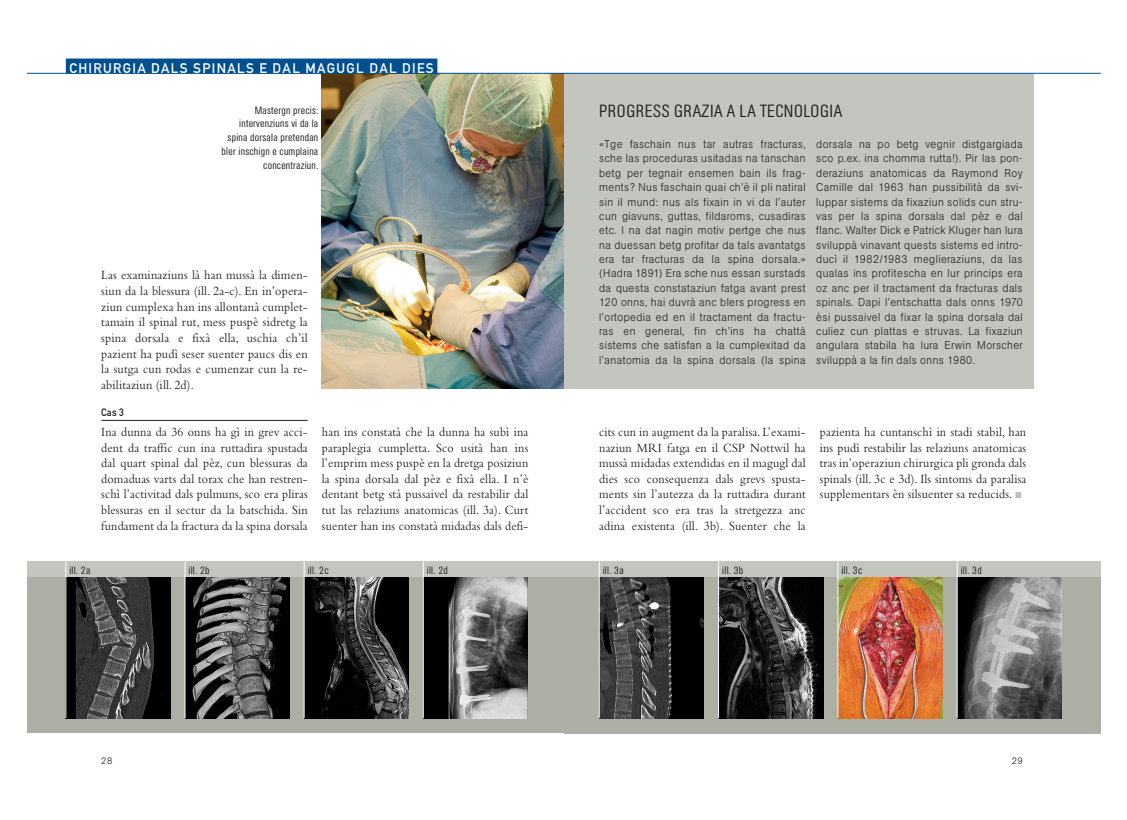
<style>
.page{position:relative;width:1127px;height:820px;background:#fff}
.page>*{position:absolute;margin:0;border:0;box-sizing:border-box;transform-origin:0 0}
.t1{font:300 17.5px "AG Buch Condensed BQ";letter-spacing:.035em;color:#231f20;scale:1.1 1}
.t2{font:13.75px "DIN Paraplegie";letter-spacing:.095em;color:#fff}
.t3{font:13.12px/15.6px "Bembo";letter-spacing:.015em;color:#231f20;text-align:justify;scale:.92 1}
.t4{font:13.12px/15.6px "Bembo";letter-spacing:.015em;color:#231f20;text-align:justify;scale:.93 1}
.t5{font:300 11.25px/14.4px "AG Buch BQ";letter-spacing:.04em;color:#231f20;text-align:justify;scale:.95 1}
.t6{font:300 10.62px/13.8px "AG Buch Condensed BQ";letter-spacing:.02em;color:#231f20;text-align:right;scale:1.1 1}
.t7{font:10.62px "DIN Paraplegie";color:#231f20;scale:.93 1}
.t8{font:300 9.38px "AG Buch BQ";color:#231f20}
.s1{color:#bdbec1}
</style>
<div class="page">
<div style="left:564px;top:561px;width:536px;height:171px;background:#c2c6be"></div>
<div style="left:564px;top:577px;width:536px;height:155px;background:#adafa4"></div>
<img style="left:322px;top:74px;width:242px;height:315px">
<div style="left:27px;top:561px;width:537px;height:171px;background:#c2c6be"></div>
<div style="left:27px;top:577px;width:537px;height:155px;background:#adafa4"></div>
<div style="left:564px;top:73px;width:469px;height:316px;background:#c2c6be"></div>
<img style="left:66px;top:577px;width:104px;height:140px">
<img style="left:305px;top:577px;width:104px;height:140px">
<img style="left:186px;top:577px;width:103px;height:140px">
<img style="left:424px;top:577px;width:104px;height:140px">
<div style="left:66px;top:58px;width:371px;height:15px;background:#004f8f"></div>
<hr style="left:27px;top:73px;width:1073px;height:1px;background:#004f8f">
<img style="left:838px;top:577px;width:104px;height:140px">
<img style="left:958px;top:577px;width:104px;height:140px">
<hr style="left:101px;top:420px;width:207px;height:1px;background:#231f20">
<hr style="left:65px;top:561px;width:1px;height:156px;background:#fff">
<hr style="left:837px;top:561px;width:1px;height:156px;background:#fff">
<hr style="left:957px;top:561px;width:1px;height:156px;background:#fff">
<hr style="left:185px;top:561px;width:1px;height:156px;background:#fff">
<hr style="left:304px;top:561px;width:1px;height:156px;background:#fff">
<hr style="left:423px;top:561px;width:1px;height:156px;background:#fff">
<img style="left:719px;top:577px;width:104px;height:140px">
<hr style="left:718px;top:561px;width:1px;height:156px;background:#fff">
<img style="left:600px;top:577px;width:104px;height:140px">
<hr style="left:599px;top:561px;width:1px;height:156px;background:#fff">
<p class="t2" style="left:69px;top:63px;width:366px">CHIRURGIA DALS SPINALS E DAL MAGUGL DAL DIES</p>
<p class="t6" style="left:222px;top:104px;width:89px">Mastergn precis: intervenziuns vi da la spina dorsala pretendan bler inschign e cumplaina concentraziun.</p>
<p class="t4" style="left:101px;top:268px;width:223px">Las examinaziuns là han mussà la dimen&shy;siun da la blessura (ill. 2a-c). En in’opera&shy;ziun cumplexa han ins allontanà cumplet&shy;tamain il spinal rut, mess puspè sidretg la spina dorsala e fixà ella, uschia ch’il pazient ha pudì seser suenter paucs dis en la sutga cun rodas e cumenzar cun la re&shy;abilitaziun (ill. 2d).</p>
<p class="t7" style="left:101px;top:408px;width:26px">Cas 3</p>
<p class="t3" style="left:101px;top:425px;width:226px">Ina dunna da 36 onns ha gì in grev acci&shy;dent da traffic cun ina ruttadira spustada dal quart spinal dal pèz, cun blessuras da domaduas varts dal torax che han restren&shy;schì l’activitad dals pulmuns, sco era pliras blessuras en il sectur da la batschida. Sin fundament da la fractura da la spina dorsala</p>
<p class="t3" style="left:322px;top:425px;width:226px">han ins constatà che la dunna ha subì ina paraplegia cumpletta. Sco usità han ins l’emprim mess puspè en la dretga posiziun la spina dorsala dal pèz e fixà ella. I n’è dentant betg stà pussaivel da restabilir dal tut las relaziuns anatomicas (ill. 3a). Curt suenter han ins constatà midadas dals defi-</p>
<p class="t6" style="left:69px;top:564px;width:21px">ill. 2a</p>
<p class="t6" style="left:189px;top:564px;width:21px">ill. 2b</p>
<p class="t6" style="left:308px;top:564px;width:20px">ill. 2c</p>
<p class="t6" style="left:427px;top:564px;width:21px">ill. 2d</p>
<p class="t1" style="left:599px;top:104px;width:222px">PROGRESS GRAZIA A LA TECNOLOGIA</p>
<p class="t5" style="left:599px;top:138px;width:219px">«Tge faschain nus tar autras fracturas, sche las proceduras usitadas na tanschan betg per tegnair ensemen bain ils frag&shy;ments? Nus faschain quai ch’è il pli natiral sin il mund: nus als fixain in vi da l’auter cun giavuns, guttas, fildaroms, cusadiras etc. I na dat nagin motiv pertge che nus na duessan betg profitar da tals avantatgs era tar fracturas da la spina dorsala.» (Hadra 1891) Era sche nus essan surstads da questa constataziun fatga avant prest 120 onns, hai duvrà anc blers progress en l’ortopedia ed en il tractament da fractu&shy;ras en general, fin ch’ins ha chattà sistems che satisfan a la cumplexitad da l’anatomia da la spina dorsala (la spina</p>
<p class="t5" style="left:816px;top:138px;width:219px">dorsala na po betg vegnir distgargiada sco p.ex. ina chomma rutta!). Pir las pon&shy;deraziuns anatomicas da Raymond Roy Camille dal 1963 han pussibilità da svi&shy;luppar sistems da fixaziun solids cun stru&shy;vas per la spina dorsala dal pèz e dal flanc. Walter Dick e Patrick Kluger han lura sviluppà vinavant quests sistems ed intro&shy;ducì il 1982/1983 meglieraziuns, da las qualas ins profitescha en lur princips era oz anc per il tractament da fracturas dals spinals. Dapi l’entschatta dals onns 1970 èsi pussaivel da fixar la spina dorsala dal culiez cun plattas e struvas. La fixaziun angulara stabila ha lura Erwin Morscher sviluppà a la fin dals onns 1980.</p>
<p class="t3" style="left:599px;top:425px;width:226px">cits cun in augment da la paralisa. L’exami&shy;naziun MRI fatga en il CSP Nottwil ha mussà midadas extendidas en il magugl dal dies sco consequenza dals grevs spusta&shy;ments sin l’autezza da la ruttadira durant l’accident sco era tras la stretgezza anc adina existenta (ill. 3b). Suenter che la</p>
<p class="t3" style="left:820px;top:425px;width:226px">pazienta ha cuntanschì in stadi stabil, han ins pudì restabilir las relaziuns anatomicas tras in’operaziun chirurgica pli gronda dals spinals (ill. 3c e 3d). Ils sintoms da paralisa supplementars èn silsuenter sa reducids. <span class="s1">■</span></p>
<p class="t6" style="left:603px;top:564px;width:21px">ill. 3a</p>
<p class="t6" style="left:722px;top:564px;width:21px">ill. 3b</p>
<p class="t6" style="left:841px;top:564px;width:20px">ill. 3c</p>
<p class="t6" style="left:961px;top:564px;width:21px">ill. 3d</p>
<p class="t8" style="left:101px;top:757px;width:13px">28</p>
<p class="t8" style="left:1011px;top:757px;width:13px">29</p>
</div>
